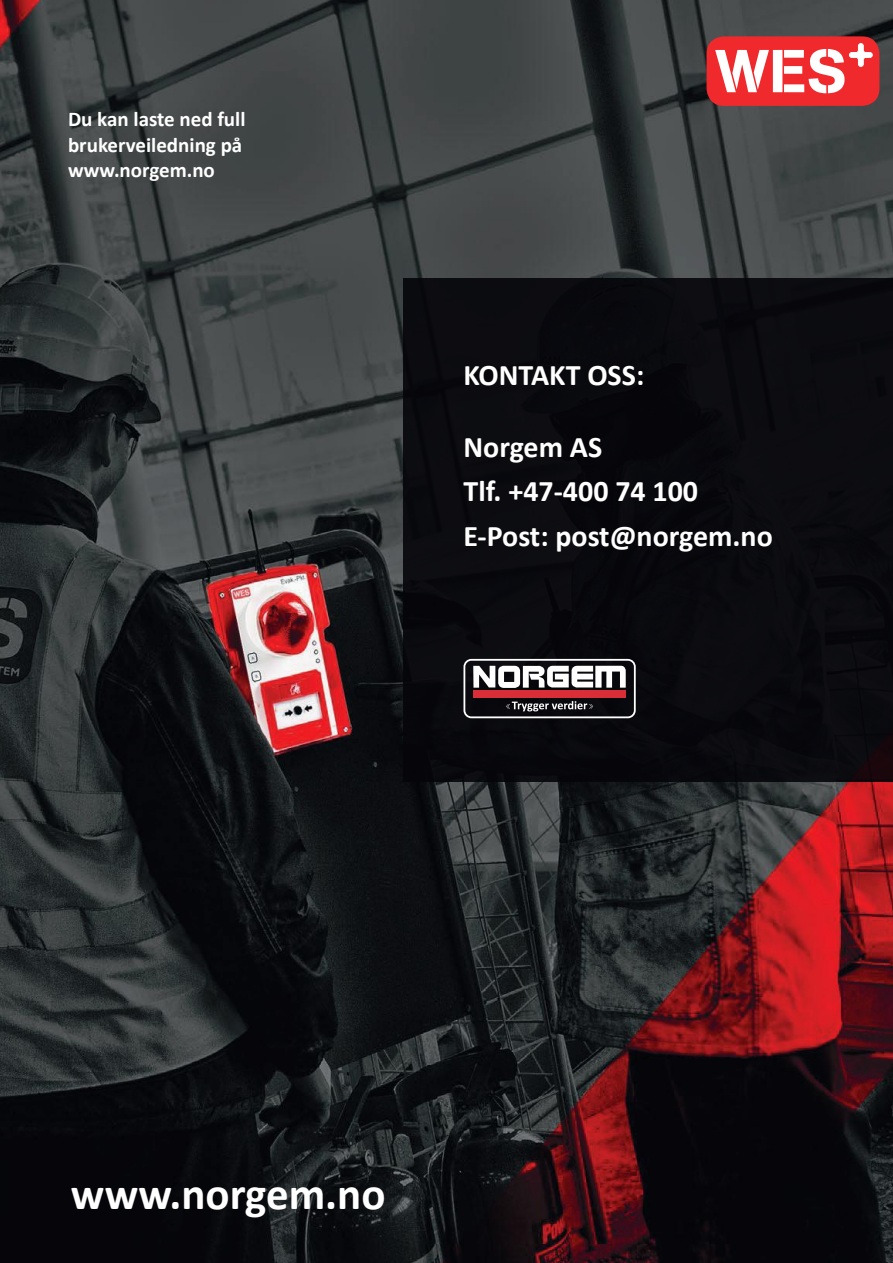
<style>
.page{position:relative;width:893px;height:1263px;background:#fff}
.page>*{position:absolute;margin:0;border:0;box-sizing:border-box;transform-origin:0 0}
.t1{font:700 45px "Calibri";color:#fff}
.t2{font:700 30px/44.5px "Calibri";color:#fff}
.t3{font:700 21px/25.2px "Calibri";color:#fff}
</style>
<div class="page">
<img style="left:0;top:0;width:893px;height:1263px">
<svg style="left:706px;top:36px;width:173px;height:70px"></svg>
<div style="left:404px;top:279px;width:489px;height:503px;background:#05050a"></div>
<svg style="left:463px;top:659px;width:173px;height:59px"></svg>
<p class="t3" style="left:68px;top:107px;width:179px">Du kan laste ned full brukerveiledning på www.norgem.no</p>
<p class="t2" style="left:463px;top:352px;width:182px">KONTAKT OSS:</p>
<p class="t2" style="left:463px;top:424px;width:311px">Norgem AS<br>Tlf. +47-400 74 100<br>E-Post: post@norgem.no</p>
<h1 class="t1" style="left:71px;top:1165px;width:316px">www.norgem.no</h1>
</div>
